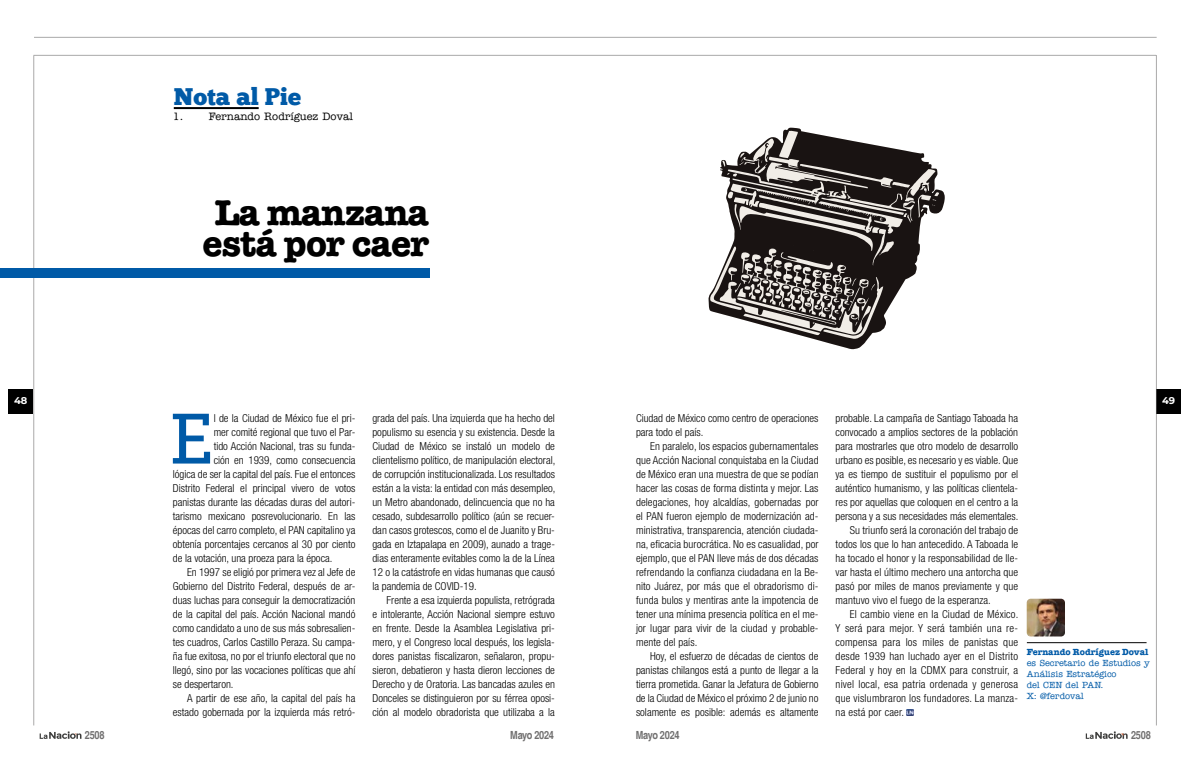
<style>
.page{position:relative;width:1191px;height:766px;background:#fff}
.page>*{position:absolute;margin:0;border:0;box-sizing:border-box;transform-origin:0 0}
.t1{font:70.5px "Museo Slab 500";color:#005aa7}
.t2{font:700 36.1px/31.5px "American Typewriter ITC Pro";letter-spacing:-.025em;color:#000;text-align:center}
.t3{font:24.1px "Chunk Five";color:#005aa7}
.t4{font:700 condensed 11.2px "Helvetica";letter-spacing:-.02em;color:#706f6f}
.t5{font:300 condensed 11px/14px "Helvetica Neue LT Std";color:#000;text-align:justify}
.t6{font:300 condensed 11px "Helvetica Neue LT Std";letter-spacing:.02em;color:#000}
.t7{font:500 10.8px "American Typewriter ITC Pro";color:#000}
.t8{font:700 9.9px "Montserrat";color:#fff}
.t9{font:500 9px/11px "American Typewriter ITC Pro";color:#005aa7}
.t10{font:700 9px "American Typewriter ITC Pro";color:#005aa7}
</style>
<div class="page">
<hr style="left:34px;top:37px;width:1122px;height:1px;background:#706f6f">
<hr style="left:34px;top:55px;width:1122px;height:1px;background:#706f6f">
<div style="left:8px;top:388px;width:25px;height:25px;background:#000"></div>
<div style="left:1156px;top:388px;width:25px;height:25px;background:#000"></div>
<svg style="left:40px;top:731px;width:41px;height:7px"></svg>
<svg style="left:1085px;top:731px;width:42px;height:7px"></svg>
<hr style="left:34px;top:56px;width:1px;height:669px;background:#706f6f">
<hr style="left:1156px;top:55px;width:1px;height:670px;background:#706f6f">
<hr style="left:174px;top:107px;width:85px;height:2px;background:#000">
<div style="left:0;top:268px;width:429px;height:10px;background:#005aa7"></div>
<svg style="left:708px;top:127px;width:236px;height:222px"></svg>
<svg style="left:785px;top:234px;width:45px;height:20px"></svg>
<img style="left:1026px;top:598px;width:39px;height:38px">
<hr style="left:1026px;top:642px;width:120px;height:1px;background:#000">
<svg style="left:907px;top:709px;width:6px;height:6px"></svg>
<h3 class="t3" style="left:174px;top:81px;width:129px">Nota al Pie</h3>
<p class="t7" style="left:173px;top:110px;width:182px">1. Fernando Rodríguez Doval</p>
<h2 class="t2" style="left:202px;top:197px;width:228px">La manzana está por caer</h2>
<p class="t8" style="left:14px;top:393px;width:15px">48</p>
<p class="t8" style="left:1162px;top:393px;width:14px">49</p>
<h1 class="t1" style="left:169px;top:400px;width:46px">E</h1>
<p class="t5" style="left:214px;top:410px;width:143px">l de la Ciudad de México fue el pri-</p>
<p class="t5" style="left:214px;top:424px;width:143px">mer comité regional que tuvo el Par-</p>
<p class="t5" style="left:214px;top:438px;width:143px">tido Acción Nacional, tras su funda-</p>
<p class="t5" style="left:214px;top:452px;width:143px">ción en 1939, como consecuencia</p>
<p class="t5" style="left:173px;top:466px;width:184px">lógica de ser la capital del país. Fue el entonces</p>
<p class="t5" style="left:173px;top:480px;width:184px">Distrito Federal el principal vivero de votos</p>
<p class="t5" style="left:173px;top:494px;width:184px">panistas durante las décadas duras del autori-</p>
<p class="t5" style="left:173px;top:508px;width:184px">tarismo mexicano posrevolucionario. En las</p>
<p class="t5" style="left:173px;top:522px;width:184px">épocas del carro completo, el PAN capitalino ya</p>
<p class="t5" style="left:173px;top:536px;width:184px">obtenía porcentajes cercanos al 30 por ciento</p>
<p class="t5" style="left:173px;top:550px;width:161px">de la votación, una proeza para la época.</p>
<p class="t5" style="left:187px;top:564px;width:170px">En 1997 se eligió por primera vez al Jefe de</p>
<p class="t5" style="left:173px;top:578px;width:184px">Gobierno del Distrito Federal, después de ar-</p>
<p class="t5" style="left:173px;top:592px;width:184px">duas luchas para conseguir la democratización</p>
<p class="t5" style="left:173px;top:606px;width:184px">de la capital del país. Acción Nacional mandó</p>
<p class="t5" style="left:173px;top:620px;width:184px">como candidato a uno de sus más sobresalien-</p>
<p class="t5" style="left:173px;top:634px;width:184px">tes cuadros, Carlos Castillo Peraza. Su campa-</p>
<p class="t5" style="left:173px;top:648px;width:184px">ña fue exitosa, no por el triunfo electoral que no</p>
<p class="t5" style="left:173px;top:662px;width:184px">llegó, sino por las vocaciones políticas que ahí</p>
<p class="t5" style="left:173px;top:676px;width:62px">se despertaron.</p>
<p class="t5" style="left:187px;top:690px;width:170px">A partir de ese año, la capital del país ha</p>
<p class="t5" style="left:173px;top:704px;width:184px">estado gobernada por la izquierda más retró-</p>
<p class="t5" style="left:372px;top:410px;width:184px">grada del país. Una izquierda que ha hecho del populismo su esencia y su existencia. Desde la Ciudad de México se instaló un modelo de clientelismo político, de manipulación electoral, de corrupción institucionalizada. Los resultados están a la vista: la entidad con más desempleo, un Metro abandonado, delincuencia que no ha cesado, subdesarrollo político (aún se recuer&shy;dan casos grotescos, como el de Juanito y Bru&shy;gada en Iztapalapa en 2009), aunado a trage&shy;dias enteramente evitables como la de la Línea 12 o la catástrofe en vidas humanas que causó la pandemia de COVID-19.</p>
<p class="t5" style="left:372px;top:592px;width:184px;text-indent:14px">Frente a esa izquierda populista, retrógrada e intolerante, Acción Nacional siempre estuvo en frente. Desde la Asamblea Legislativa pri&shy;mero, y el Congreso local después, los legisla&shy;dores panistas fiscalizaron, señalaron, propu&shy;sieron, debatieron y hasta dieron lecciones de Derecho y de Oratoria. Las bancadas azules en Donceles se distinguieron por su férrea oposi&shy;ción al modelo obradorista que utilizaba a la</p>
<p class="t5" style="left:636px;top:410px;width:184px">Ciudad de México como centro de operaciones para todo el país.</p>
<p class="t5" style="left:636px;top:438px;width:184px;text-indent:14px">En paralelo, los espacios gubernamentales que Acción Nacional conquistaba en la Ciudad de México eran una muestra de que se podían hacer las cosas de forma distinta y mejor. Las delegaciones, hoy alcaldías, gobernadas por el PAN fueron ejemplo de modernización ad&shy;ministrativa, transparencia, atención ciudada&shy;na, eficacia burocrática. No es casualidad, por ejemplo, que el PAN lleve más de dos décadas refrendando la confianza ciudadana en la Be&shy;nito Juárez, por más que el obradorismo di&shy;funda bulos y mentiras ante la impotencia de tener una mínima presencia política en el me&shy;jor lugar para vivir de la ciudad y probable&shy;mente del país.</p>
<p class="t5" style="left:636px;top:648px;width:184px;text-indent:14px">Hoy, el esfuerzo de décadas de cientos de panistas chilangos está a punto de llegar a la tierra prometida. Ganar la Jefatura de Gobierno de la Ciudad de México el próximo 2 de junio no solamente es posible: además es altamente</p>
<p class="t5" style="left:835px;top:410px;width:184px">probable. La campaña de Santiago Taboada ha</p>
<p class="t5" style="left:835px;top:424px;width:184px">convocado a amplios sectores de la población</p>
<p class="t5" style="left:835px;top:438px;width:184px">para mostrarles que otro modelo de desarrollo</p>
<p class="t5" style="left:835px;top:452px;width:184px">urbano es posible, es necesario y es viable. Que</p>
<p class="t5" style="left:835px;top:466px;width:184px">ya es tiempo de sustituir el populismo por el</p>
<p class="t5" style="left:835px;top:480px;width:184px">auténtico humanismo, y las políticas clientela-</p>
<p class="t5" style="left:835px;top:494px;width:184px">res por aquellas que coloquen en el centro a la</p>
<p class="t5" style="left:835px;top:508px;width:184px">persona y a sus necesidades más elementales.</p>
<p class="t5" style="left:849px;top:522px;width:170px">Su triunfo será la coronación del trabajo de</p>
<p class="t5" style="left:835px;top:536px;width:184px">todos los que lo han antecedido. A Taboada le</p>
<p class="t5" style="left:835px;top:550px;width:184px">ha tocado el honor y la responsabilidad de lle-</p>
<p class="t5" style="left:835px;top:564px;width:184px">var hasta el último mechero una antorcha que</p>
<p class="t5" style="left:835px;top:578px;width:184px">pasó por miles de manos previamente y que</p>
<p class="t5" style="left:835px;top:592px;width:157px">mantuvo vivo el fuego de la esperanza.</p>
<p class="t6" style="left:849px;top:607px;width:170px">El cambio viene en la Ciudad de México.</p>
<p class="t6" style="left:835px;top:621px;width:184px">Y será para mejor. Y será también una re-</p>
<p class="t6" style="left:835px;top:635px;width:184px">compensa para los miles de panistas que</p>
<p class="t6" style="left:835px;top:649px;width:184px">desde 1939 han luchado ayer en el Distrito</p>
<p class="t6" style="left:835px;top:663px;width:184px">Federal y hoy en la CDMX para construir, a</p>
<p class="t6" style="left:835px;top:677px;width:184px">nivel local, esa patria ordenada y generosa</p>
<p class="t6" style="left:835px;top:691px;width:184px">que vislumbraron los fundadores. La manza-</p>
<p class="t6" style="left:835px;top:705px;width:70px">na está por caer.</p>
<p class="t10" style="left:1026px;top:646px;width:123px">Fernando Rodríguez Doval</p>
<p class="t9" style="left:1026px;top:657px;width:125px">es Secretario de Estudios y<br>Análisis Estratégico<br>del CEN del PAN.<br>X: @ferdoval</p>
<p class="t4" style="left:85px;top:728px;width:21px">2508</p>
<p class="t4" style="left:510px;top:728px;width:45px">Mayo 2024</p>
<p class="t4" style="left:636px;top:728px;width:45px">Mayo 2024</p>
<p class="t4" style="left:1131px;top:728px;width:21px">2508</p>
</div>
